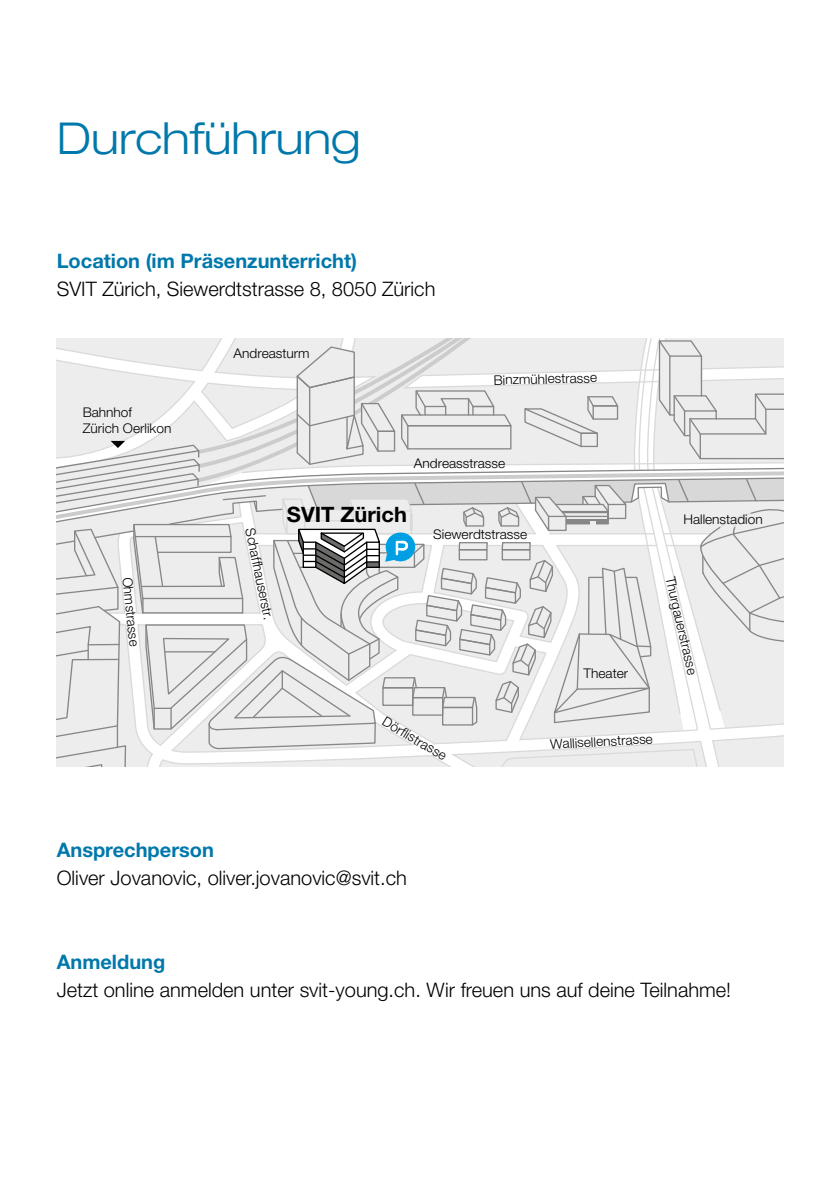
<style>
.page{position:relative;width:840px;height:1191px;background:#fff}
.page>*{position:absolute;margin:0;border:0;box-sizing:border-box;transform-origin:0 0}
.t1{font:300 expanded 44px "Helvetica Neue LT Std";color:#0078ab}
.t2{font:700 21.2px "Helvetica Neue LT Std";color:#000}
.t3{font:300 20px "Helvetica Neue LT Std";color:#000}
.t4{font:700 20px "Helvetica Neue LT Std";color:#0078ab}
.t5{font:300 13.6px "Helvetica Neue LT Std";color:#000}
.t6{font:300 13.4px/16px "Helvetica Neue LT Std";color:#000}
</style>
<div class="page">
<svg style="left:57px;top:338px;width:725px;height:428px"></svg>
<h1 class="t1" style="left:57px;top:112px;width:305px">Durchführung</h1>
<p class="t4" style="left:57px;top:249px;width:301px">Location (im Präsenzunterricht)</p>
<p class="t3" style="left:57px;top:277px;width:380px">SVIT Zürich, Siewerdtstrasse 8, 8050 Zürich</p>
<p class="t6" style="left:83px;top:404px;width:90px">Bahnhof<br>Zürich Oerlikon</p>
<p class="t5" style="left:135px;top:576px;width:71px;rotate:84deg">Ohmstrasse</p>
<p class="t6" style="left:233px;top:344px;width:77px">Andreasturm</p>
<p class="t6" style="left:493px;top:371px;width:105px;rotate:-1deg">Binzmühlestrasse</p>
<p class="t6" style="left:413px;top:455px;width:93px">Andreasstrasse</p>
<p class="t5" style="left:258px;top:526px;width:95px;rotate:78deg">Schaffhauserstr.</p>
<p class="t2" style="left:287px;top:501px;width:121px">SVIT Zürich</p>
<p class="t6" style="left:683px;top:511px;width:81px">Hallenstadion</p>
<p class="t6" style="left:433px;top:526px;width:95px">Siewerdtstrasse</p>
<p class="t6" style="left:387px;top:713px;width:73px;rotate:30deg">Dörfl istrasse</p>
<p class="t6" style="left:583px;top:665px;width:46px">Theater</p>
<p class="t5" style="left:678px;top:575px;width:101px;rotate:77deg">Thurgauerstrasse</p>
<p class="t6" style="left:549px;top:736px;width:104px;rotate:-3deg">Wallisellenstrasse</p>
<p class="t4" style="left:57px;top:837px;width:159px">Ansprechperson</p>
<p class="t3" style="left:57px;top:865px;width:351px">Oliver Jovanovic, oliver.jovanovic@svit.ch</p>
<p class="t4" style="left:57px;top:949px;width:110px">Anmeldung</p>
<p class="t3" style="left:57px;top:977px;width:675px">Jetzt online anmelden unter svit-young.ch. Wir freuen uns auf deine Teilnahme!</p>
</div>
